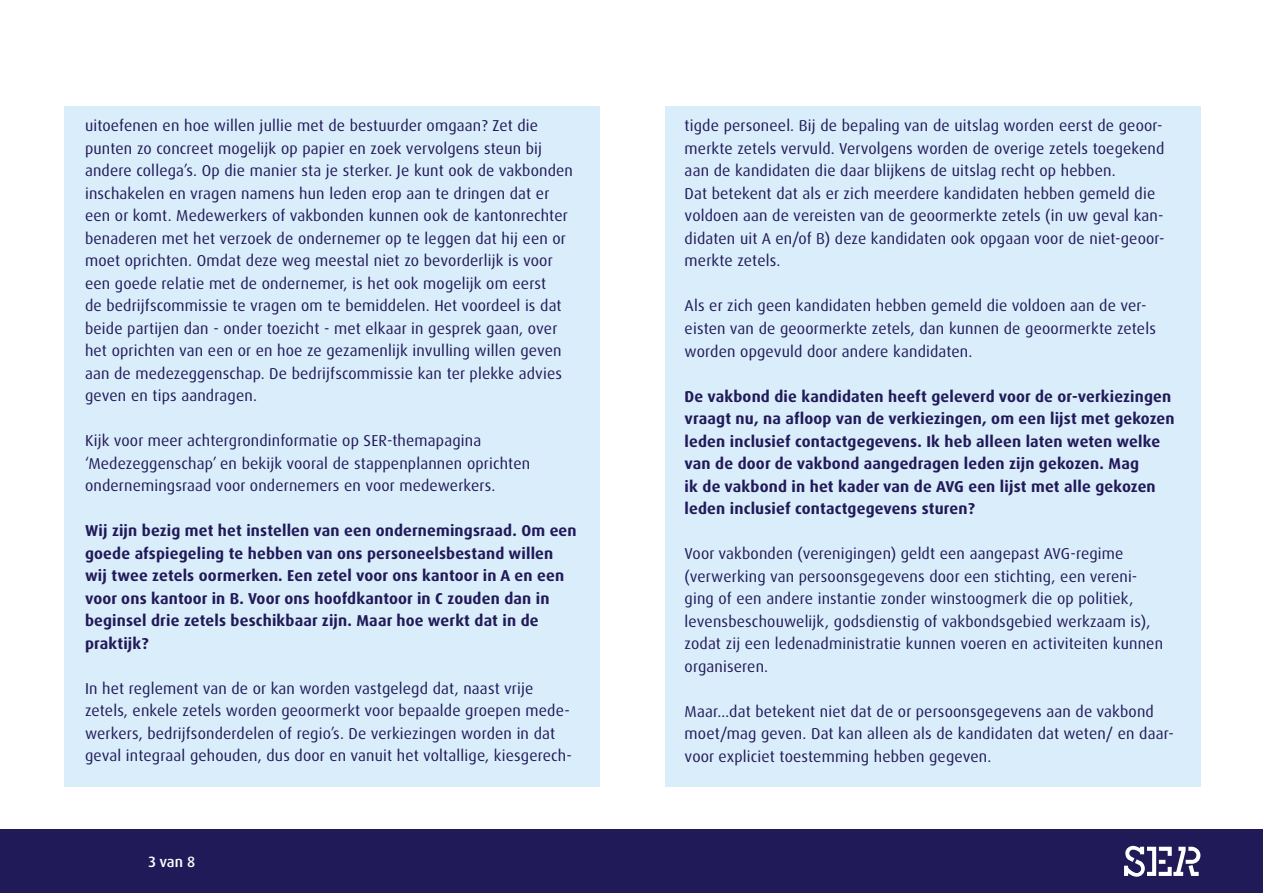
<style>
.page{position:relative;width:1263px;height:893px;background:#fff}
.page>*{position:absolute;margin:0;border:0;box-sizing:border-box;transform-origin:0 0}
.t1{font:15.75px/22.5px "Dax OT";letter-spacing:.01em;color:#211a59}
.t2{font:700 15.75px/22.5px "Dax OT";letter-spacing:.01em;color:#211a59}
.t3{font:500 15px "Dax OT";color:#fff}
</style>
<div class="page">
<div style="left:0;top:829px;width:1263px;height:64px;background:#211a59"></div>
<svg style="left:1124px;top:846px;width:76px;height:31px"></svg>
<div style="left:64px;top:106px;width:536px;height:681px;background:#daedfb"></div>
<div style="left:665px;top:107px;width:535px;height:680px;background:#daedfb"></div>
<p class="t1" style="left:85px;top:115px;width:489px">uitoefenen en hoe willen jullie met de bestuurder omgaan? Zet die punten zo concreet mogelijk op papier en zoek vervolgens steun bij andere collega’s. Op die manier sta je sterker. Je kunt ook de vakbonden inschakelen en vragen namens hun leden erop aan te dringen dat er een or komt. Medewerkers of vakbonden kunnen ook de kantonrechter benaderen met het verzoek de ondernemer op te leggen dat hij een or moet oprichten. Omdat deze weg meestal niet zo bevorderlijk is voor een goede relatie met de ondernemer, is het ook mogelijk om eerst<br>de bedrijfscommissie te vragen om te bemiddelen. Het voordeel is dat beide partijen dan - onder toezicht - met elkaar in gesprek gaan, over het oprichten van een or en hoe ze gezamenlijk invulling willen geven aan de medezeggenschap. De bedrijfscommissie kan ter plekke advies geven en tips aandragen.</p>
<p class="t1" style="left:85px;top:430px;width:447px">Kijk voor meer achtergrondinformatie op SER-themapagina ‘Medezeggenschap’ en bekijk vooral de stappenplannen oprichten ondernemingsraad voor ondernemers en voor medewerkers.</p>
<p class="t2" style="left:85px;top:520px;width:493px">Wij zijn bezig met het instellen van een ondernemingsraad. Om een goede afspiegeling te hebben van ons personeelsbestand willen wij twee zetels oormerken. Een zetel voor ons kantoor in A en een voor ons kantoor in B. Voor ons hoofdkantoor in C zouden dan in beginsel drie zetels beschikbaar zijn. Maar hoe werkt dat in de praktijk?</p>
<p class="t1" style="left:85px;top:677px;width:488px">In het reglement van de or kan worden vastgelegd dat, naast vrije zetels, enkele zetels worden geoormerkt voor bepaalde groepen mede&shy;werkers, bedrijfsonderdelen of regio’s. De verkiezingen worden in dat geval integraal gehouden, dus door en vanuit het voltallige, kiesgerech-</p>
<p class="t3" style="left:148px;top:852px;width:48px">3 van 8</p>
<p class="t1" style="left:685px;top:115px;width:481px">tigde personeel. Bij de bepaling van de uitslag worden eerst de geoor&shy;merkte zetels vervuld. Vervolgens worden de overige zetels toegekend aan de kandidaten die daar blijkens de uitslag recht op hebben.<br>Dat betekent dat als er zich meerdere kandidaten hebben gemeld die voldoen aan de vereisten van de geoormerkte zetels (in uw geval kan&shy;didaten uit A en/of B) deze kandidaten ook opgaan voor de niet-geoor&shy;merkte zetels.</p>
<p class="t1" style="left:685px;top:295px;width:473px">Als er zich geen kandidaten hebben gemeld die voldoen aan de ver&shy;eisten van de geoormerkte zetels, dan kunnen de geoormerkte zetels worden opgevuld door andere kandidaten.</p>
<p class="t2" style="left:685px;top:385px;width:492px">De vakbond die kandidaten heeft geleverd voor de or-verkiezingen vraagt nu, na afloop van de verkiezingen, om een lijst met gekozen leden inclusief contactgegevens. Ik heb alleen laten weten welke van de door de vakbond aangedragen leden zijn gekozen. Mag<br>ik de vakbond in het kader van de AVG een lijst met alle gekozen leden inclusief contactgegevens sturen?</p>
<p class="t1" style="left:685px;top:542px;width:480px">Voor vakbonden (verenigingen) geldt een aangepast AVG-regime (verwerking van persoonsgegevens door een stichting, een vereni&shy;ging of een andere instantie zonder winstoogmerk die op politiek, levensbeschouwelijk, godsdienstig of vakbondsgebied werkzaam is), zodat zij een ledenadministratie kunnen voeren en activiteiten kunnen organiseren.</p>
<p class="t1" style="left:685px;top:700px;width:491px">Maar…dat betekent niet dat de or persoonsgegevens aan de vakbond moet/mag geven. Dat kan alleen als de kandidaten dat weten/ en daar&shy;voor expliciet toestemming hebben gegeven.</p>
</div>
